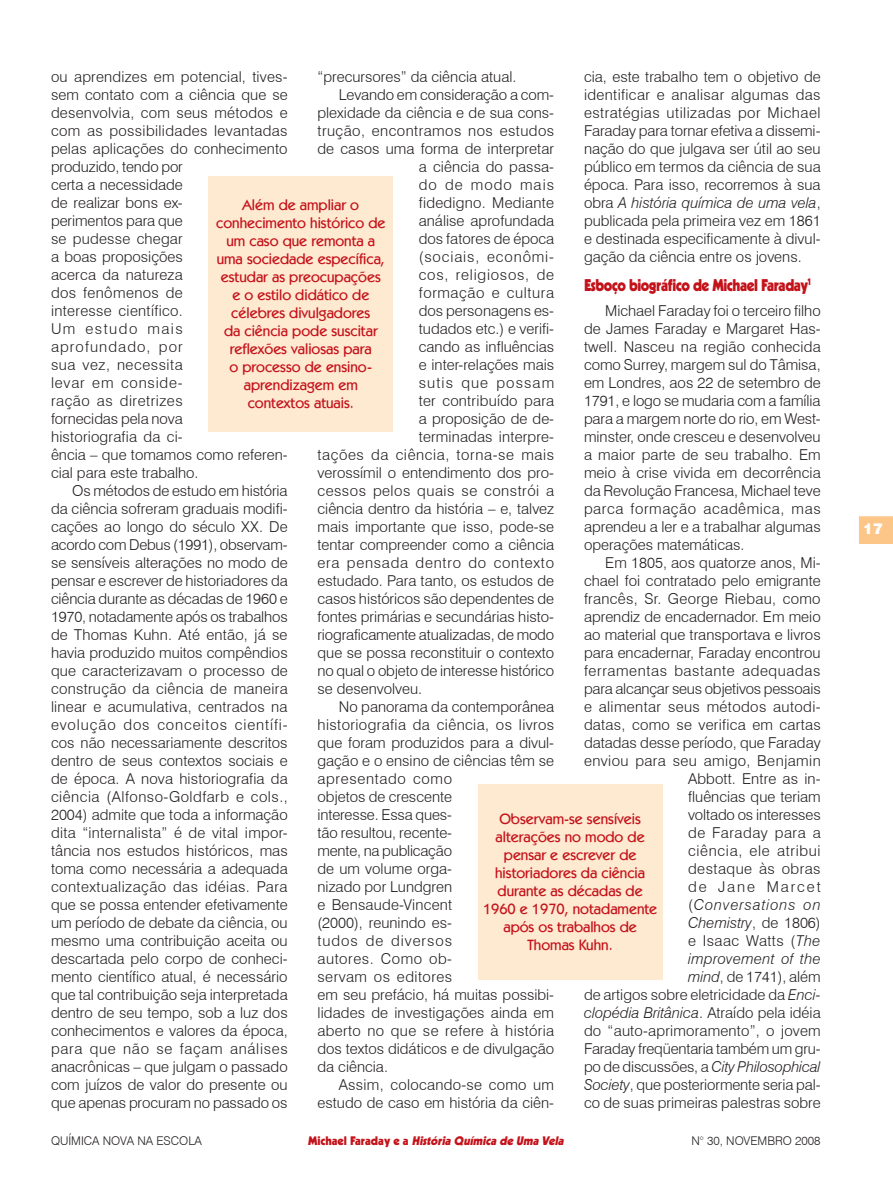
<style>
.page{position:relative;width:893px;height:1191px;background:#fff}
.page>*{position:absolute;margin:0;border:0;box-sizing:border-box;transform-origin:0 0}
.Seção{font:900 16.5px "Kabel";letter-spacing:-.03em;color:#c4121a;scale:.9 1}
.t1{font:300 15px/18px "Swiss 721 BT";color:#231f20;text-align:justify}
.Olho{font:500 15px/18px "Kabel IT Cby BT";color:#c4121a;text-align:center}
.t2{font:300 15px "Swiss 721 BT";letter-spacing:.03em;color:#231f20}
.t3{font:300 15px "Swiss 721 BT";letter-spacing:.04em;color:#231f20}
.t4{font:300 15px "Swiss 721 BT";letter-spacing:.05em;color:#231f20}
.t5{font:300 15px "Swiss 721 BT";letter-spacing:.07em;color:#231f20}
.t6{font:300 15px "Swiss 721 BT";letter-spacing:.055em;color:#231f20}
.t7{font:900 15px "Swiss 721 BT";color:#fff}
.Cabeça{font:italic 900 12px "Kabel";color:#c4121a}
.t8{font:300 12px "Swiss 721 BT";color:#231f20}
.s1{font-style:italic}
.s2{font-style:normal}
</style>
<div class="page">
<svg style="left:859px;top:516px;width:34px;height:28px"></svg>
<div style="left:208px;top:176px;width:185px;height:255px;background:#fee9d1"></div>
<div style="left:478px;top:784px;width:185px;height:195px;background:#fee9d1"></div>
<p class="t1" style="left:317px;top:67px;width:201px">“precursores” da ciência atual.</p>
<p class="t1" style="left:339px;top:85px;width:217px">Levando em consideração a com-</p>
<p class="t1" style="left:317px;top:103px;width:238px">plexidade da ciência e de sua cons-</p>
<p class="t2" style="left:317px;top:121px;width:238px">trução, encontramos nos estudos</p>
<p class="t1" style="left:317px;top:139px;width:238px">de casos uma forma de interpretar</p>
<p class="t1" style="left:419px;top:157px;width:137px">a ciência do passa-</p>
<p class="t5" style="left:419px;top:175px;width:137px">do de modo mais</p>
<p class="t1" style="left:419px;top:193px;width:137px">fidedigno. Mediante</p>
<p class="t1" style="left:419px;top:211px;width:137px">análise aprofundada</p>
<p class="t1" style="left:419px;top:229px;width:137px">dos fatores de época</p>
<p class="t6" style="left:419px;top:247px;width:137px">(sociais, econômi-</p>
<p class="t4" style="left:419px;top:265px;width:137px">cos, religiosos, de</p>
<p class="t3" style="left:419px;top:283px;width:137px">formação e cultura</p>
<p class="t1" style="left:419px;top:301px;width:137px">dos personagens es-</p>
<p class="t1" style="left:419px;top:319px;width:137px">tudados etc.) e verifi-</p>
<p class="t1" style="left:419px;top:337px;width:137px">cando as influências</p>
<p class="t1" style="left:419px;top:355px;width:137px">e inter-relações mais</p>
<p class="t5" style="left:419px;top:373px;width:137px">sutis que possam</p>
<p class="t1" style="left:419px;top:391px;width:137px">ter contribuído para</p>
<p class="t1" style="left:419px;top:409px;width:137px">a proposição de de-</p>
<p class="t1" style="left:419px;top:427px;width:137px">terminadas interpre-</p>
<p class="t3" style="left:317px;top:445px;width:238px">tações da ciência, torna-se mais</p>
<p class="t1" style="left:317px;top:463px;width:238px">verossímil o entendimento dos pro-</p>
<p class="t2" style="left:317px;top:481px;width:238px">cessos pelos quais se constrói a</p>
<p class="t1" style="left:317px;top:499px;width:238px">ciência dentro da história – e, talvez</p>
<p class="t1" style="left:317px;top:517px;width:238px">mais importante que isso, pode-se</p>
<p class="t1" style="left:317px;top:535px;width:238px">tentar compreender como a ciência</p>
<p class="t4" style="left:317px;top:553px;width:238px">era pensada dentro do contexto</p>
<p class="t1" style="left:317px;top:571px;width:238px">estudado. Para tanto, os estudos de</p>
<p class="t1" style="left:317px;top:589px;width:238px">casos históricos são dependentes de</p>
<p class="t1" style="left:317px;top:607px;width:238px">fontes primárias e secundárias histo-</p>
<p class="t1" style="left:317px;top:625px;width:238px">riograficamente atualizadas, de modo</p>
<p class="t1" style="left:317px;top:643px;width:238px">que se possa reconstituir o contexto</p>
<p class="t1" style="left:317px;top:661px;width:238px">no qual o objeto de interesse histórico</p>
<p class="t1" style="left:317px;top:679px;width:106px">se desenvolveu.</p>
<p class="t1" style="left:317px;top:697px;width:238px;text-align:left;text-indent:21px">No panorama da contemporânea historiografia da ciência, os livros que foram produzidos para a divul&shy;gação e o ensino de ciências têm se apresentado como<br>objetos de crescente<br>interesse. Essa ques-<br>tão resultou, recente-<br>mente, na publicação<br>de um volume orga-<br>nizado por Lundgren<br>e Bensaude-Vincent<br>(2000), reunindo es-<br>tudos de diversos<br>autores. Como ob-<br>servam os editores<br>em seu prefácio, há muitas possibi&shy;lidades de investigações ainda em aberto no que se refere à história dos textos didáticos e de divulgação da ciência.</p>
<p class="t1" style="left:317px;top:1075px;width:238px;text-align:right">Assim, colocando-se como um estudo de caso em história da ciên-</p>
<p class="t1" style="left:51px;top:67px;width:238px;text-align:left">ou aprendizes em potencial, tives&shy;sem contato com a ciência que se desenvolvia, com seus métodos e com as possibilidades levantadas pelas aplicações do conhecimento produzido, tendo por<br>certa a necessidade<br>de realizar bons ex-<br>perimentos para que<br>se pudesse chegar<br>a boas proposições<br>acerca da natureza<br>dos fenômenos de<br>interesse científico.<br>Um estudo mais<br>aprofundado, por<br>sua vez, necessita<br>levar em conside-<br>ração as diretrizes<br>fornecidas pela nova<br>historiografia da ci-<br>ência – que tomamos como referen&shy;cial para este trabalho.</p>
<p class="t1" style="left:51px;top:481px;width:238px;text-indent:21px">Os métodos de estudo em história da ciência sofreram graduais modifi&shy;cações ao longo do século XX. De acordo com Debus (1991), observam&shy;se sensíveis alterações no modo de pensar e escrever de historiadores da ciência durante as décadas de 1960 e 1970, notadamente após os trabalhos de Thomas Kuhn. Até então, já se havia produzido muitos compêndios que caracterizavam o processo de construção da ciência de maneira linear e acumulativa, centrados na evolução dos conceitos científi&shy;cos não necessariamente descritos dentro de seus contextos sociais e de época. A nova historiografia da ciência (Alfonso-Goldfarb e cols., 2004) admite que toda a informação dita “internalista” é de vital impor&shy;tância nos estudos históricos, mas toma como necessária a adequada contextualização das idéias. Para que se possa entender efetivamente um período de debate da ciência, ou mesmo uma contribuição aceita ou descartada pelo corpo de conheci&shy;mento científico atual, é necessário que tal contribuição seja interpretada dentro de seu tempo, sob a luz dos conhecimentos e valores da época, para que não se façam análises anacrônicas – que julgam o passado com juízos de valor do presente ou que apenas procuram no passado os</p>
<p class="t1" style="left:584px;top:67px;width:238px">cia, este trabalho tem o objetivo de identificar e analisar algumas das estratégias utilizadas por Michael Faraday para tornar efetiva a dissemi&shy;nação do que julgava ser útil ao seu público em termos da ciência de sua época. Para isso, recorremos à sua obra <span class="s1">A história química de uma vela</span>, publicada pela primeira vez em 1861 e destinada especificamente à divul&shy;gação da ciência entre os jovens.</p>
<p class="Seção" style="left:584px;top:274px;width:254px">Esboço biográfico de Michael Faraday<sup>1</sup></p>
<p class="t1" style="left:584px;top:301px;width:238px;text-indent:21px">Michael Faraday foi o terceiro filho de James Faraday e Margaret Has&shy;twell. Nasceu na região conhecida como Surrey, margem sul do Tâmisa, em Londres, aos 22 de setembro de 1791, e logo se mudaria com a família para a margem norte do rio, em West&shy;minster, onde cresceu e desenvolveu a maior parte de seu trabalho. Em meio à crise vivida em decorrência da Revolução Francesa, Michael teve parca formação acadêmica, mas aprendeu a ler e a trabalhar algumas operações matemáticas.</p>
<p class="t1" style="left:584px;top:553px;width:238px;text-align:right">Em 1805, aos quatorze anos, Mi&shy;chael foi contratado pelo emigrante francês, Sr. George Riebau, como aprendiz de encadernador. Em meio ao material que transportava e livros para encadernar, Faraday encontrou ferramentas bastante adequadas para alcançar seus objetivos pessoais e alimentar seus métodos autodi&shy;datas, como se verifica em cartas datadas desse período, que Faraday enviou para seu amigo, Benjamin<br>Abbott. Entre as in-<br>fluências que teriam<br>voltado os interesses<br>de Faraday para a<br>ciência, ele atribui<br>destaque às obras<br>de Jane Marcet (<span class="s1">Conversations on<br>Chemistry</span>, de 1806)<br>e Isaac Watts (<span class="s1">The<br>improvement of the<br>mind</span>, de 1741), além<br>de artigos sobre eletricidade da <span class="s1">Enci&shy;clopédia Britânica</span>. Atraído pela idéia do “auto-aprimoramento”, o jovem<br>Faraday freqüentaria também um gru&shy;po de discussões, a <span class="s1">City Philosophical<br>Society</span>, que posteriormente seria pal&shy;co de suas primeiras palestras sobre</p>
<p class="Olho" style="left:216px;top:196px;width:171px">Além de ampliar o conhecimento histórico de um caso que remonta a uma sociedade específica, estudar as preocupações e o estilo didático de célebres divulgadores<br>da ciência pode suscitar reflexões valiosas para<br>o processo de ensino&shy;aprendizagem em contextos atuais.</p>
<p class="Olho" style="left:483px;top:810px;width:176px">Observam-se sensíveis alterações no modo de pensar e escrever de historiadores da ciência durante as décadas de<br>1960 e 1970, notadamente após os trabalhos de<br>Thomas Kuhn.</p>
<p class="t8" style="left:51px;top:1133px;width:152px">QUÍMICA NOVA NA ESCOLA</p>
<p class="Cabeça" style="left:308px;top:1133px;width:260px"><span class="s2">M i c h a e l Fa r a d a y e a</span> História Química de Uma Vela</p>
<p class="t8" style="left:691px;top:1133px;width:131px">N° 30, NOVEMBRO 2008</p>
<p class="t7" style="left:863px;top:519px;width:21px">17</p>
</div>
